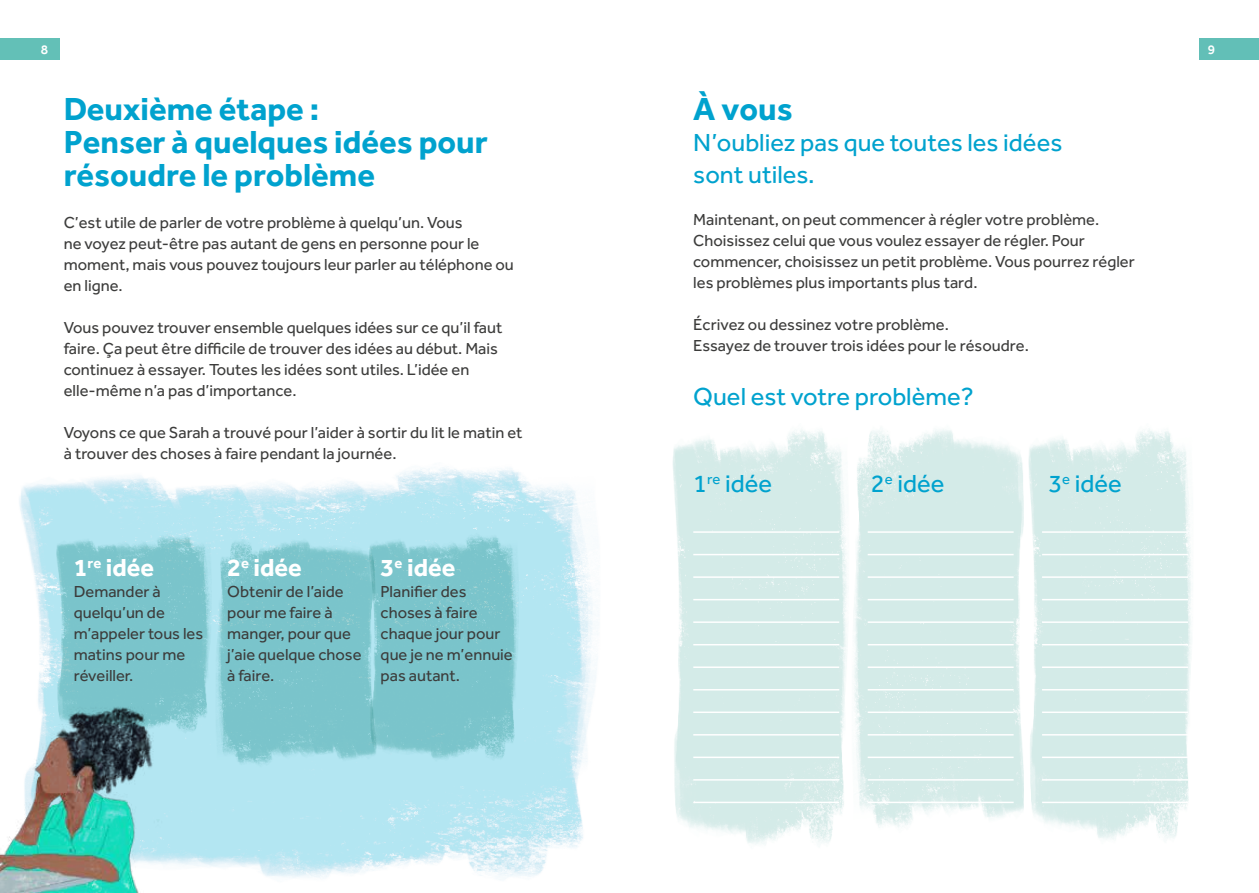
<style>
.page{position:relative;width:1259px;height:893px;background:#fff}
.page>*{position:absolute;margin:0;border:0;box-sizing:border-box;transform-origin:0 0}
.t1{font:700 33px/33px "Effra";color:#00a2ce}
.t2{font:25.5px/31.5px "Effra";color:#00a2ce}
.t3{font:700 25.5px "Effra";color:#fff}
.t4{font:16.5px/21px "Effra";color:#3c3c3b}
.t5{font:500 13.5px "Effra";color:#fff}
</style>
<div class="page">
<img style="left:673px;top:430px;width:173px;height:415px">
<img style="left:846px;top:429px;width:178px;height:398px">
<img style="left:1028px;top:429px;width:163px;height:410px">
<hr style="left:693px;top:531px;width:146px;height:2px;background:#fff">
<hr style="left:693px;top:554px;width:146px;height:1px;background:#fff">
<hr style="left:693px;top:576px;width:146px;height:2px;background:#fff">
<hr style="left:693px;top:599px;width:146px;height:1px;background:#fff">
<hr style="left:693px;top:621px;width:146px;height:2px;background:#fff">
<hr style="left:693px;top:644px;width:146px;height:1px;background:#fff">
<hr style="left:693px;top:666px;width:146px;height:2px;background:#fff">
<hr style="left:693px;top:689px;width:146px;height:1px;background:#fff">
<hr style="left:693px;top:711px;width:146px;height:2px;background:#fff">
<hr style="left:693px;top:734px;width:146px;height:2px;background:#fff">
<hr style="left:693px;top:757px;width:146px;height:1px;background:#fff">
<hr style="left:693px;top:779px;width:146px;height:2px;background:#fff">
<hr style="left:693px;top:802px;width:146px;height:1px;background:#fff">
<hr style="left:867px;top:531px;width:146px;height:2px;background:#fff">
<hr style="left:867px;top:554px;width:146px;height:1px;background:#fff">
<hr style="left:867px;top:576px;width:146px;height:2px;background:#fff">
<hr style="left:867px;top:599px;width:146px;height:1px;background:#fff">
<hr style="left:867px;top:621px;width:146px;height:2px;background:#fff">
<hr style="left:867px;top:644px;width:146px;height:1px;background:#fff">
<hr style="left:867px;top:666px;width:146px;height:2px;background:#fff">
<hr style="left:867px;top:689px;width:146px;height:1px;background:#fff">
<hr style="left:867px;top:711px;width:146px;height:2px;background:#fff">
<hr style="left:867px;top:734px;width:146px;height:2px;background:#fff">
<hr style="left:867px;top:757px;width:146px;height:1px;background:#fff">
<hr style="left:867px;top:779px;width:146px;height:2px;background:#fff">
<hr style="left:867px;top:802px;width:146px;height:1px;background:#fff">
<hr style="left:1042px;top:531px;width:146px;height:2px;background:#fff">
<hr style="left:1042px;top:554px;width:146px;height:1px;background:#fff">
<hr style="left:1042px;top:576px;width:146px;height:2px;background:#fff">
<hr style="left:1042px;top:599px;width:146px;height:1px;background:#fff">
<hr style="left:1042px;top:621px;width:146px;height:2px;background:#fff">
<hr style="left:1042px;top:644px;width:146px;height:1px;background:#fff">
<hr style="left:1042px;top:666px;width:146px;height:2px;background:#fff">
<hr style="left:1042px;top:689px;width:146px;height:1px;background:#fff">
<hr style="left:1042px;top:711px;width:146px;height:2px;background:#fff">
<hr style="left:1042px;top:734px;width:146px;height:2px;background:#fff">
<hr style="left:1042px;top:757px;width:146px;height:1px;background:#fff">
<hr style="left:1042px;top:779px;width:146px;height:2px;background:#fff">
<hr style="left:1042px;top:802px;width:146px;height:1px;background:#fff">
<img style="left:19px;top:467px;width:577px;height:412px">
<img style="left:52px;top:531px;width:165px;height:91px">
<img style="left:210px;top:535px;width:155px;height:87px">
<img style="left:365px;top:531px;width:158px;height:233px">
<img style="left:0;top:622px;width:425px;height:271px">
<div style="left:0;top:38px;width:60px;height:22px;background:#63c0b7"></div>
<div style="left:1199px;top:38px;width:60px;height:22px;background:#62bfb7"></div>
<p class="t5" style="left:41px;top:41px;width:9px">8</p>
<p class="t5" style="left:1208px;top:41px;width:9px">9</p>
<h1 class="t1" style="left:64px;top:92px;width:425px">Deuxième étape :<br>Penser à quelques idées pour résoudre le problème</h1>
<p class="t4" style="left:64px;top:212px;width:451px">C’est utile de parler de votre problème à quelqu’un. Vous<br>ne voyez peut-être pas autant de gens en personne pour le moment, mais vous pouvez toujours leur parler au téléphone ou en ligne.</p>
<p class="t4" style="left:64px;top:317px;width:440px">Vous pouvez trouver ensemble quelques idées sur ce qu’il faut faire. Ça peut être difficile de trouver des idées au début. Mais continuez à essayer. Toutes les idées sont utiles. L’idée en elle-même n’a pas d’importance.</p>
<p class="t4" style="left:64px;top:422px;width:460px">Voyons ce que Sarah a trouvé pour l’aider à sortir du lit le matin et à trouver des choses à faire pendant la journée.</p>
<h2 class="t3" style="left:74px;top:552px;width:82px">1<sup>re</sup> idée</h2>
<p class="t4" style="left:74px;top:581px;width:131px">Demander à quelqu’un de m’appeler tous les matins pour me réveiller.</p>
<h2 class="t3" style="left:227px;top:552px;width:76px">2<sup>e</sup> idée</h2>
<p class="t4" style="left:227px;top:581px;width:136px">Obtenir de l’aide pour me faire à manger, pour que j’aie quelque chose à faire.</p>
<h2 class="t3" style="left:381px;top:552px;width:76px">3<sup>e</sup> idée</h2>
<p class="t4" style="left:381px;top:581px;width:134px">Planifier des choses à faire chaque jour pour que je ne m’ennuie pas autant.</p>
<h1 class="t1" style="left:693px;top:92px;width:101px">À vous</h1>
<h2 class="t2" style="left:693px;top:127px;width:370px">N’oubliez pas que toutes les idées sont utiles.</h2>
<p class="t4" style="left:693px;top:209px;width:443px">Maintenant, on peut commencer à régler votre problème.<br>Choisissez celui que vous voulez essayer de régler. Pour commencer, choisissez un petit problème. Vous pourrez régler les problèmes plus importants plus tard.</p>
<p class="t4" style="left:693px;top:314px;width:337px">Écrivez ou dessinez votre problème.<br>Essayez de trouver trois idées pour le résoudre.</p>
<h2 class="t2" style="left:693px;top:380px;width:282px">Quel est votre problème?</h2>
<h2 class="t2" style="left:693px;top:468px;width:80px">1<sup>re</sup> idée</h2>
<h2 class="t2" style="left:871px;top:468px;width:75px">2<sup>e</sup> idée</h2>
<h2 class="t2" style="left:1048px;top:468px;width:75px">3<sup>e</sup> idée</h2>
</div>
